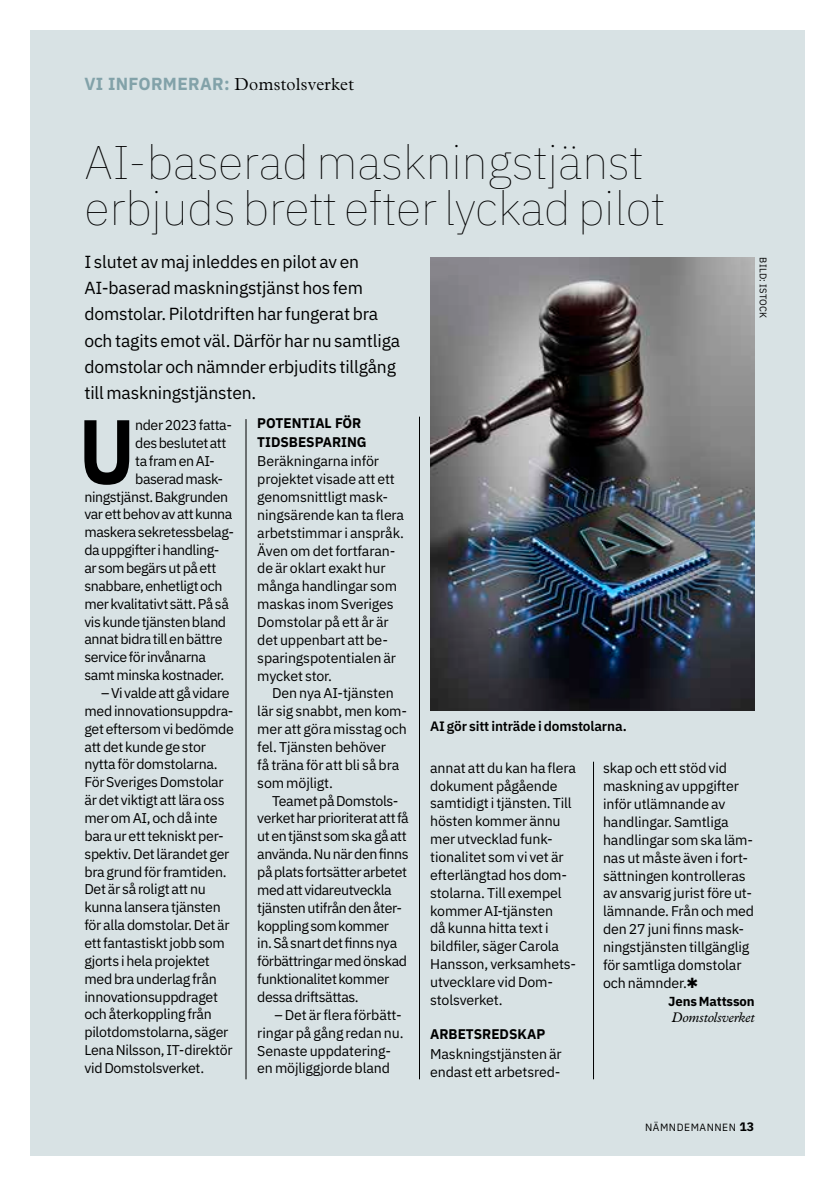
<style>
.page{position:relative;width:839px;height:1186px;background:#fff}
.page>*{position:absolute;margin:0;border:0;box-sizing:border-box;transform-origin:0 0}
.t1{font:700 90.83px "IBM Plex Sans";color:#000;scale:.9 1}
.t2{font:100 47.25px/45.5px "IBM Plex Sans";letter-spacing:-.01em;color:#000}
.t3{font:17.5px/26.2px "IBM Plex Sans";letter-spacing:-.01em;color:#000}
.t4{font:300 17.5px "Plantin MT Pro";letter-spacing:.02em;color:#000}
.t5{font:14.17px/17.8px "IBM Plex Sans";letter-spacing:-.02em;color:#000}
.t6{font:700 14px/18.4px "IBM Plex Sans";color:#000}
.t7{font:italic 14px "Plantin MT Pro";letter-spacing:-.01em;color:#000}
.t8{font:600 13.65px "IBM Plex Sans";letter-spacing:-.01em;color:#000}
.t9{font:700 13.12px "IBM Plex Sans";letter-spacing:-.01em;color:#000}
.t10{font:10.5px "IBM Plex Sans";letter-spacing:.05em;color:#000}
.t11{font:9.62px "IBM Plex Sans";letter-spacing:.02em;color:#000}
.s1{font-family:"IBM Plex Sans";font-weight:700;color:#82a2a9}
.s2{font-weight:700;font-size:12.25px}
</style>
<div class="page">
<div style="left:30px;top:30px;width:774px;height:1125px;background:#d8e2e4"></div>
<img style="left:430px;top:257px;width:324px;height:454px">
<hr style="left:419px;top:417px;width:1px;height:662px;background:#000">
<hr style="left:593px;top:761px;width:1px;height:318px;background:#000">
<hr style="left:246px;top:419px;width:1px;height:660px;background:#000">
<p class="t4" style="left:84px;top:74px;width:271px"><span class="s1">VI INFORMERAR:</span> Domstolsverket</p>
<h2 class="t2" style="left:85px;top:136px;width:582px">AI-baserad maskningstjänst erbjuds brett efter lyckad pilot</h2>
<p class="t3" style="left:84px;top:247px;width:317px">I slutet av maj inleddes en pilot av en AI-baserad maskningstjänst hos fem domstolar. Pilotdriften har fungerat bra och tagits emot väl. Därför har nu samtliga domstolar och nämnder erbjudits tillgång till maskningstjänsten.</p>
<p class="t11" style="left:770px;top:257px;width:62px;rotate:90deg">BILD: ISTOCK</p>
<h1 class="t1" style="left:78px;top:379px;width:65px">U</h1>
<p class="t5" style="left:135px;top:415px;width:98px">nder 2023 fatta-</p>
<p class="t5" style="left:135px;top:433px;width:93px">des beslutet att</p>
<p class="t5" style="left:135px;top:451px;width:81px">ta fram en AI-</p>
<p class="t5" style="left:135px;top:468px;width:89px">baserad mask-</p>
<p class="t5" style="left:84px;top:486px;width:145px">ningstjänst. Bakgrunden</p>
<p class="t5" style="left:84px;top:504px;width:150px">var ett behov av att kunna</p>
<p class="t5" style="left:84px;top:522px;width:151px">maskera sekretessbelag-</p>
<p class="t5" style="left:84px;top:540px;width:137px">da uppgifter i handling-</p>
<p class="t5" style="left:84px;top:558px;width:133px">ar som begärs ut på ett</p>
<p class="t5" style="left:84px;top:576px;width:139px">snabbare, enhetligt och</p>
<p class="t5" style="left:84px;top:593px;width:146px">mer kvalitativt sätt. På så</p>
<p class="t5" style="left:84px;top:611px;width:143px">vis kunde tjänsten bland</p>
<p class="t5" style="left:84px;top:629px;width:140px">annat bidra till en bättre</p>
<p class="t5" style="left:84px;top:647px;width:123px">service för invånarna</p>
<p class="t5" style="left:84px;top:665px;width:141px">samt minska kostnader.</p>
<p class="t5" style="left:84px;top:683px;width:151px;text-indent:17px">– Vi valde att gå vidare med innovationsuppdra&shy;get eftersom vi bedömde att det kunde ge stor nytta för domstolarna.<br>För Sveriges Domstolar är det viktigt att lära oss mer om AI, och då inte bara ur ett tekniskt per&shy;spektiv. Det lärandet ger bra grund för framtiden.<br>Det är så roligt att nu kunna lansera tjänsten för alla domstolar. Det är ett fantastiskt jobb som gjorts i hela projektet med bra underlag från innovationsuppdraget och återkoppling från pilotdomstolarna, säger<br>Lena Nilsson, IT-direktör vid Domstolsverket.</p>
<p class="t6" style="left:257px;top:413px;width:111px">POTENTIAL FÖR<br>TIDSBESPARING</p>
<p class="t5" style="left:257px;top:451px;width:148px">Beräkningarna inför projektet visade att ett genomsnittligt mask&shy;ningsärende kan ta flera arbetstimmar i anspråk.<br>Även om det fortfaran&shy;de är oklart exakt hur många handlingar som maskas inom Sveriges<br>Domstolar på ett år är det uppenbart att be&shy;sparingspotentialen är mycket stor.</p>
<p class="t5" style="left:257px;top:683px;width:151px;text-indent:15px">Den nya AI-tjänsten lär sig snabbt, men kom&shy;mer att göra misstag och fel. Tjänsten behöver<br>få träna för att bli så bra som möjligt.</p>
<p class="t5" style="left:257px;top:790px;width:153px;text-indent:15px">Teamet på Domstols&shy;verket har prioriterat att få ut en tjänst som ska gå att använda. Nu när den finns på plats fortsätter arbetet med att vidareutveckla tjänsten utifrån den åter&shy;koppling som kommer<br>in. Så snart det finns nya förbättringar med önskad funktionalitet kommer dessa driftsättas.</p>
<p class="t5" style="left:257px;top:1004px;width:148px;text-indent:17px">– Det är flera förbätt&shy;ringar på gång redan nu.<br>Senaste uppdatering&shy;en möjliggjorde bland</p>
<p class="t8" style="left:430px;top:715px;width:198px">AI gör sitt inträde i domstolarna.</p>
<p class="t5" style="left:430px;top:757px;width:147px">annat att du kan ha flera dokument pågående samtidigt i tjänsten. Till hösten kommer ännu mer utvecklad funk&shy;tionalitet som vi vet är efterlängtad hos dom&shy;stolarna. Till exempel kommer AI-tjänsten<br>då kunna hitta text i bildfiler, säger Carola<br>Hansson, verksamhets&shy;utvecklare vid Dom&shy;stolsverket.</p>
<p class="t6" style="left:430px;top:1024px;width:116px">ARBETSREDSKAP</p>
<p class="t5" style="left:430px;top:1044px;width:133px">Maskningstjänsten är endast ett arbetsred-</p>
<p class="t5" style="left:603px;top:758px;width:152px">skap och ett stöd vid maskning av uppgifter inför utlämnande av handlingar. Samtliga handlingar som ska läm&shy;nas ut måste även i fort&shy;sättningen kontrolleras av ansvarig jurist före ut&shy;lämnande. Från och med den 27 juni finns mask&shy;ningstjänsten tillgänglig för samtliga domstolar och nämnder.</p>
<p class="t9" style="left:668px;top:990px;width:88px">Jens Mattsson</p>
<p class="t7" style="left:671px;top:1008px;width:84px">Domstolsverket</p>
<p class="t10" style="left:645px;top:1119px;width:111px">NÄMNDEMANNEN <span class="s2">13</span></p>
</div>
